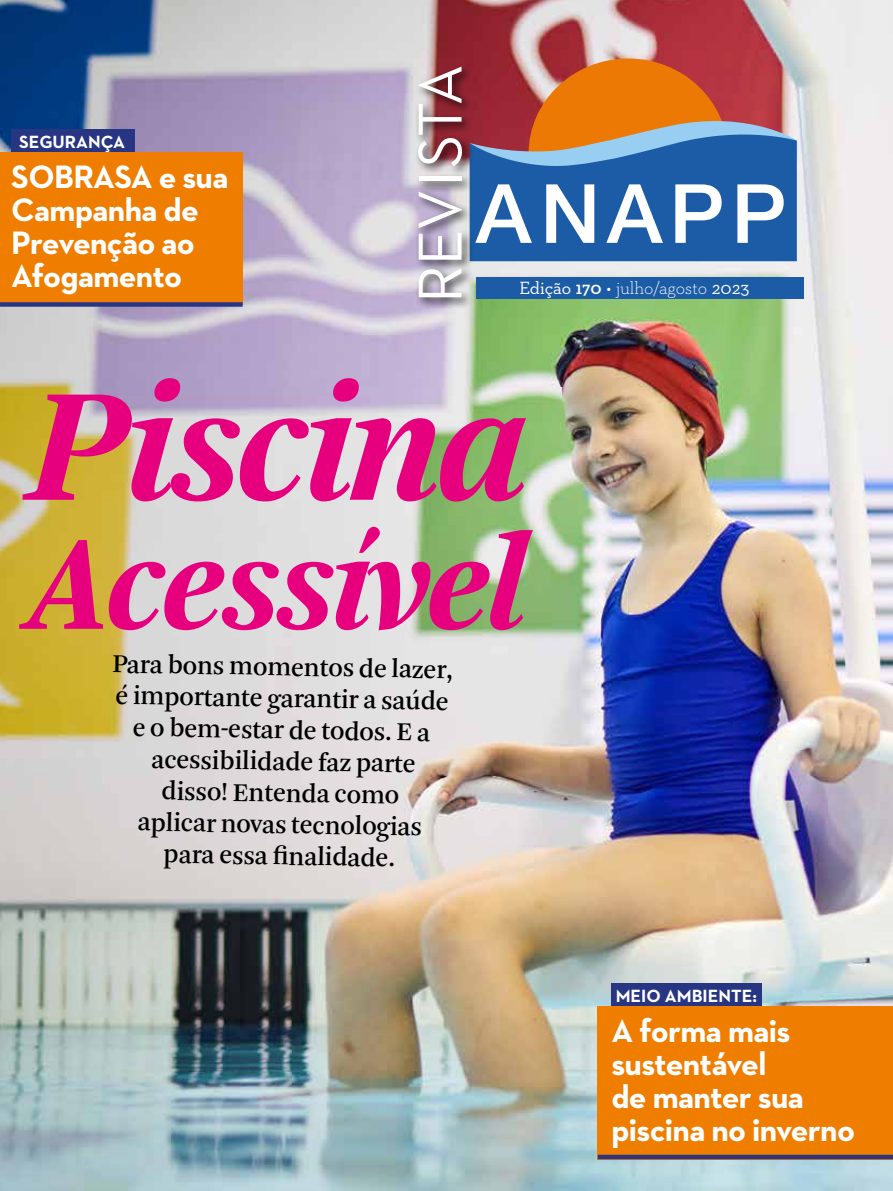
<style>
.page{position:relative;width:893px;height:1191px;background:#fff}
.page>*{position:absolute;margin:0;border:0;box-sizing:border-box;transform-origin:0 0}
.t1{font:italic 700 169.5px "Arnhem";letter-spacing:-.05em;color:#e6007e}
.t2{font:italic 700 139.5px "Arnhem";letter-spacing:-.05em;color:#e6007e}
.t3{font:63px "Neutraface 2 Text";letter-spacing:-.02em;color:#fff}
.t4{font:700 33px/33px "Neutraface 2 Text";letter-spacing:-.02em;color:#fff}
.t5{font:27px/31.5px "Arnhem";color:#000;text-align:center}
.t6{font:300 18px "Neutraface Slab Text";color:#fff}
.t7{font:700 18px "Neutraface 2 Text";color:#fff}
.s1{font-weight:400}
.s2{font-weight:600}
</style>
<div class="page">
<img style="left:0;top:0;width:893px;height:1191px">
<div style="left:11px;top:130px;width:123px;height:22px;background:#283583"></div>
<div style="left:0;top:152px;width:243px;height:153px;background:#ef7d00"></div>
<div style="left:0;top:302px;width:243px;height:5px;background:#283583"></div>
<div style="left:473px;top:166px;width:324px;height:95px;background:#1c5ca7"></div>
<svg style="left:470px;top:59px;width:327px;height:107px;background:#aa6c59"></svg>
<svg style="left:546px;top:184px;width:48px;height:59px"></svg>
<svg style="left:606px;top:184px;width:57px;height:59px"></svg>
<svg style="left:675px;top:184px;width:47px;height:59px"></svg>
<svg style="left:737px;top:184px;width:47px;height:59px"></svg>
<svg style="left:475px;top:184px;width:57px;height:59px"></svg>
<div style="left:415px;top:265px;width:59px;height:44px;background:#000;opacity:.75"></div>
<div style="left:415px;top:229px;width:59px;height:43px;background:#000;opacity:.75"></div>
<div style="left:415px;top:188px;width:58px;height:51px;background:#000;opacity:.75"></div>
<div style="left:415px;top:173px;width:58px;height:21px;background:#000;opacity:.75"></div>
<div style="left:414px;top:134px;width:60px;height:44px;background:#000;opacity:.75"></div>
<div style="left:415px;top:100px;width:58px;height:46px;background:#000;opacity:.75"></div>
<div style="left:415px;top:64px;width:58px;height:50px;background:#000;opacity:.75"></div>
<div style="left:476px;top:277px;width:328px;height:22px;background:#1c5ca7"></div>
<div style="left:611px;top:983px;width:150px;height:23px;background:#283583"></div>
<div style="left:598px;top:1006px;width:295px;height:153px;background:#ef7d00"></div>
<div style="left:598px;top:1154px;width:295px;height:5px;background:#283583"></div>
<p class="t7" style="left:19px;top:130px;width:107px">SEGURANÇA</p>
<p class="t4" style="left:11px;top:160px;width:219px">SOBRASA e sua<br>Campanha de<br>Prevenção ao<br>Afogamento</p>
<h3 class="t3" style="left:401px;top:303px;width:240px;rotate:-90deg">REVISTA</h3>
<p class="t6" style="left:519px;top:277px;width:232px"><span class="s1">Edição</span> <span class="s2">170</span> • julho/agosto <span class="s1">2023</span></p>
<h1 class="t1" style="left:30px;top:352px;width:501px">Piscina</h1>
<h2 class="t2" style="left:30px;top:507px;width:500px">Acessível</h2>
<p class="t5" style="left:112px;top:648px;width:343px;rotate:1deg">Para bons momentos de lazer, é importante garantir a saúde e o bem-estar de todos. E a acessibilidade faz parte<br>disso! Entenda como<br>aplicar novas tecnologias para essa fi nalidade.</p>
<p class="t7" style="left:616px;top:984px;width:143px">MEIO AMBIENTE:</p>
<p class="t4" style="left:611px;top:1014px;width:245px">A forma mais sustentável<br>de manter sua piscina no inverno</p>
</div>
